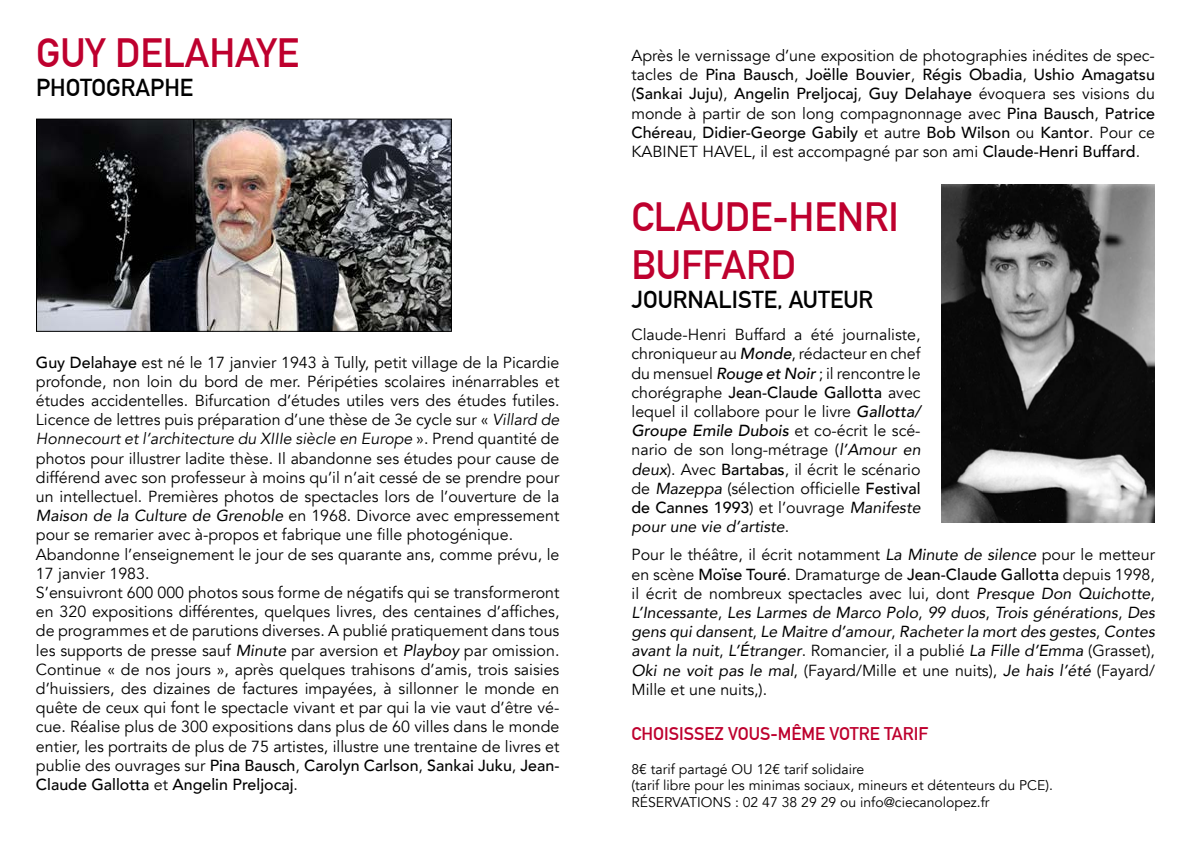
<style>
.page{position:relative;width:1191px;height:842px;background:#fff}
.page>*{position:absolute;margin:0;border:0;box-sizing:border-box;transform-origin:0 0}
.t1{font:700 40px/48px "DIN Alternate";color:#be002e}
.t2{font:700 24px "DIN Alternate";color:#000}
.t3{font:700 18px "DIN Alternate";color:#be002e}
.t4{font:16px/19.2px "Avenir";color:#000;text-align:justify}
.t5{font:italic 16px/19.2px "Avenir";color:#000;text-align:justify}
.t6{font:14px/16.8px "Avenir";color:#000}
.s1{font-weight:500}
.s2{font-style:italic}
.s3{font-weight:500;font-style:italic}
.s4{font-style:normal}
.s5{font-weight:500;font-style:normal}
</style>
<div class="page">
<img style="left:941px;top:185px;width:214px;height:337px">
<img style="left:38px;top:121px;width:412px;height:209px">
<div style="left:36px;top:119px;width:416px;height:213px;border:1px solid #000"></div>
<h1 class="t1" style="left:36px;top:26px;width:264px">GUY DELAHAYE</h1>
<h2 class="t2" style="left:36px;top:69px;width:159px">PHOTOGRAPHE</h2>
<p class="t4" style="left:36px;top:353px;width:525px;text-align:left"><span class="s1">Guy Delahaye</span> est né le 17 janvier 1943 à Tully, petit village de la Picardie profonde, non loin du bord de mer. Péripéties scolaires inénarrables et études accidentelles. Bifurcation d’études utiles vers des études futiles.<br>Licence de lettres puis préparation d’une thèse de 3e cycle sur « <span class="s2">Villard de Honnecourt et l’architecture du XIIIe siècle en Europe</span> ». Prend quantité de photos pour illustrer ladite thèse. Il abandonne ses études pour cause de différend avec son professeur à moins qu’il n’ait cessé de se prendre pour un intellectuel. Premières photos de spectacles lors de l’ouverture de la <span class="s2">Maison de la Culture de Grenoble</span> en 1968. Divorce avec empressement pour se remarier avec à-propos et fabrique une fille photogénique.<br>Abandonne l’enseignement le jour de ses quarante ans, comme prévu, le 17 janvier 1983.<br>S’ensuivront 600 000 photos sous forme de négatifs qui se transformeront en 320 expositions différentes, quelques livres, des centaines d’affiches, de programmes et de parutions diverses. A publié pratiquement dans tous les supports de presse sauf <span class="s2">Minute</span> par aversion et <span class="s2">Playboy</span> par omission.<br>Continue « de nos jours », après quelques trahisons d’amis, trois saisies d’huissiers, des dizaines de factures impayées, à sillonner le monde en quête de ceux qui font le spectacle vivant et par qui la vie vaut d’être vé&shy;cue. Réalise plus de 300 expositions dans plus de 60 villes dans le monde entier, les portraits de plus de 75 artistes, illustre une trentaine de livres et publie des ouvrages sur <span class="s1">Pina Bausch</span>, <span class="s1">Carolyn Carlson</span>, <span class="s1">Sankai Juku</span>, <span class="s1">Jean-Claude Gallotta</span> et <span class="s1">Angelin Preljocaj</span>.</p>
<p class="t4" style="left:631px;top:46px;width:525px">Après le vernissage d’une exposition de photographies inédites de spec&shy;tacles de <span class="s1">Pina Bausch</span>, <span class="s1">Joëlle Bouvier</span>, <span class="s1">Régis Obadia</span>, <span class="s1">Ushio Amagatsu (Sankai Juju)</span>, <span class="s1">Angelin Preljocaj</span>, <span class="s1">Guy Delahaye</span> évoquera ses visions du monde à partir de son long compagnonnage avec <span class="s1">Pina Bausch</span>, <span class="s1">Patrice Chéreau</span>, <span class="s1">Didier-George Gabily</span> et autre <span class="s1">Bob Wilson</span> ou <span class="s1">Kantor</span>. Pour ce KABINET HAVEL, il est accompagné par son ami <span class="s1">Claude-Henri Buffard</span>.</p>
<h1 class="t1" style="left:631px;top:190px;width:269px">CLAUDE-HENRI<br>BUFFARD</h1>
<h2 class="t2" style="left:631px;top:281px;width:243px">JOURNALISTE, AUTEUR</h2>
<p class="t4" style="left:631px;top:325px;width:291px">Claude-Henri Buffard a été journaliste, chroniqueur au <span class="s3">Monde</span>, rédacteur en chef du mensuel <span class="s3">Rouge et Noir</span> ; il rencontre le chorégraphe <span class="s1">Jean-Claude Gallotta</span> avec lequel il collabore pour le livre <span class="s3">Gallotta/ Groupe Emile Dubois</span> et co-écrit le scé&shy;nario de son long-métrage (<span class="s2">l’Amour en deux</span>). Avec <span class="s1">Bartabas</span>, il écrit le scénario de <span class="s2">Mazeppa</span> (sélection officielle <span class="s1">Festival de Cannes 1993</span>) et l’ouvrage <span class="s2">Manifeste pour une vie d’artiste</span>.</p>
<p class="t5" style="left:631px;top:545px;width:525px"><span class="s4">Pour le théâtre, il écrit notamment</span> La Minute de silence <span class="s4">pour le metteur en scène</span> <span class="s5">Moïse Touré</span><span class="s4">. Dramaturge de</span> <span class="s5">Jean-Claude Gallotta</span> <span class="s4">depuis 1998, il écrit de nombreux spectacles avec lui, dont</span> Presque Don Quichotte<span class="s4">, </span>L’Incessante<span class="s4">,</span> Les Larmes de Marco Polo<span class="s4">,</span> 99 duos<span class="s4">,</span> Trois générations<span class="s4">,</span> Des gens qui dansent<span class="s4">,</span> Le Maitre d’amour<span class="s4">,</span> Racheter la mort des gestes<span class="s4">,</span> Contes avant la nuit<span class="s4">,</span> L’Étranger<span class="s4">. Romancier, il a publié</span> La Fille d’Emma <span class="s4">(Grasset), </span>Oki ne voit pas le mal<span class="s4">, (Fayard/Mille et une nuits),</span> Je hais l’été <span class="s4">(Fayard/ Mille et une nuits,).</span></p>
<p class="t3" style="left:631px;top:720px;width:298px">CHOISISSEZ VOUS-MÊME VOTRE TARIF</p>
<p class="t6" style="left:631px;top:760px;width:423px">8€ tarif partagé OU 12€ tarif solidaire<br>(tarif libre pour les minimas sociaux, mineurs et détenteurs du PCE).<br>RÉSERVATIONS : 02 47 38 29 29 ou info@ciecanolopez.fr</p>
</div>
